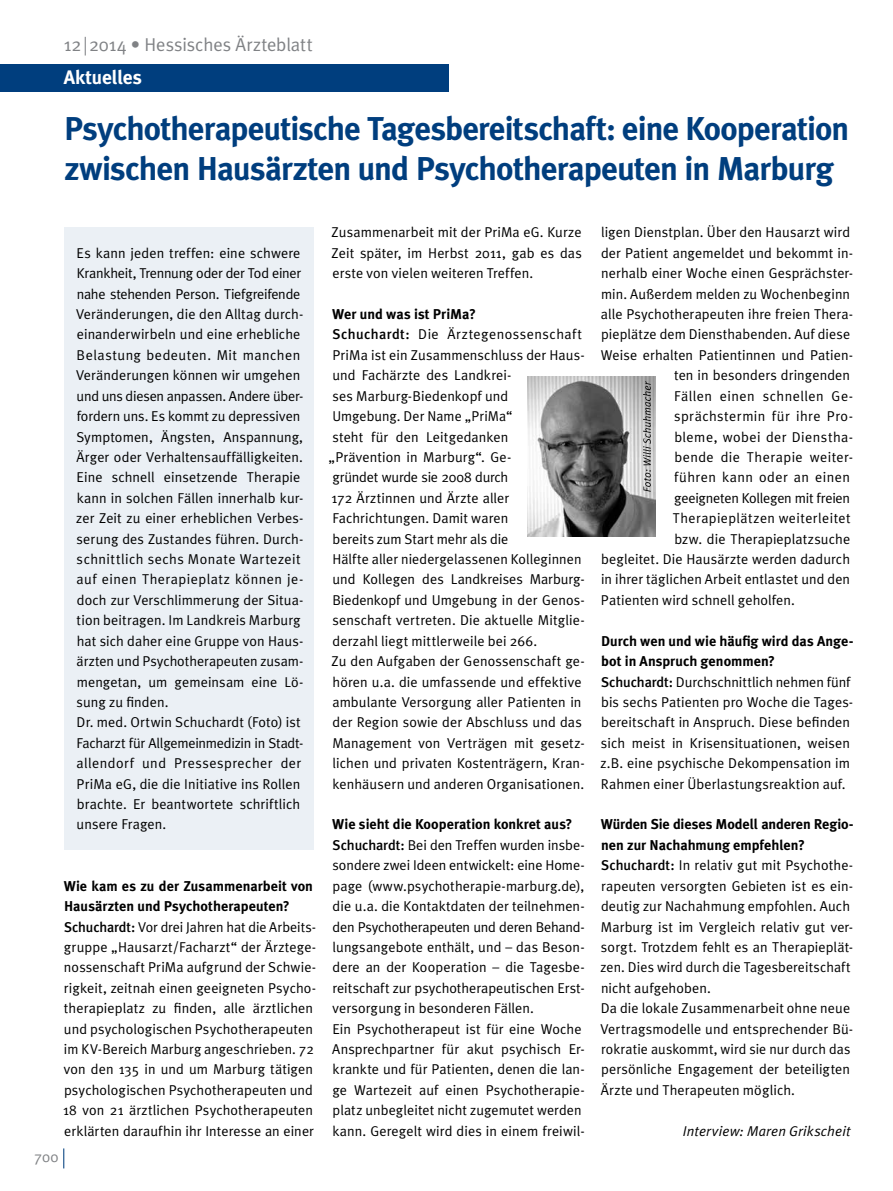
<style>
.page{position:relative;width:893px;height:1191px;background:#fff}
.page>*{position:absolute;margin:0;border:0;box-sizing:border-box;transform-origin:0 0}
.Überschrift_22pt{font:700 33px/39.6px "Meta Plus";letter-spacing:-.025em;color:#003e7e}
.t1{font:700 19.5px "Meta Plus";letter-spacing:-.005em;color:#fff}
.t2{font:18.6px "Meta Plus Normal";color:#808285}
.t3{font:15px "Meta Plus Normal";color:#808285}
.Grundtext{font:14.25px/20.4px "Meta Plus Normal";letter-spacing:.005em;color:#000}
.Grundtext-2{font:700 14.25px/20.4px "Meta Plus";color:#000}
.Grundtext-3{font:14.25px "Meta Plus Normal";letter-spacing:.03em;color:#000}
.Grundtext-4{font:14.25px "Meta Plus Normal";letter-spacing:-.02em;color:#000}
.Grundtext-5{font:italic 14.25px "Meta Plus Normal";letter-spacing:.01em;color:#000}
.s1{font-family:"Meta Plus";font-weight:500}
</style>
<div class="page">
<div style="left:64px;top:227px;width:249px;height:623px;background:#ebf0f5"></div>
<svg style="left:63px;top:1148px;width:1px;height:20px"></svg>
<svg style="left:85px;top:37px;width:1px;height:18px"></svg>
<div style="left:0;top:64px;width:449px;height:27px;background:#003e7e"></div>
<img style="left:528px;top:377px;width:127px;height:159px">
<svg style="left:643px;top:381px;width:8px;height:111px"></svg>
<p class="t2" style="left:64px;top:34px;width:251px">12 2014 • Hessisches Ärzteblatt</p>
<p class="t1" style="left:64px;top:66px;width:80px">Aktuelles</p>
<p class="Überschrift_22pt" style="left:64px;top:109px;width:786px">Psychotherapeutische Tagesbereitschaft: eine Kooperation zwischen Hausärzten und Psychotherapeuten in Marburg</p>
<p class="Grundtext" style="left:76px;top:242px;width:229px">Es kann jeden treffen: eine schwere Krankheit, Trennung oder der Tod einer nahe stehenden Person. Tiefgreifende Veränderungen, die den Alltag durch&shy;einanderwirbeln und eine erhebliche Belastung bedeuten. Mit manchen Veränderungen können wir umgehen und uns diesen anpassen. Andere über&shy;fordern uns. Es kommt zu depressiven Symptomen, Ängsten, Anspannung, Ärger oder Verhaltensauffälligkeiten.<br>Eine schnell einsetzende Therapie kann in solchen Fällen innerhalb kur&shy;zer Zeit zu einer erheblichen Verbes&shy;serung des Zustandes führen. Durch&shy;schnittlich sechs Monate Wartezeit auf einen Therapieplatz können je&shy;doch zur Verschlimmerung der Situa&shy;tion beitragen. Im Landkreis Marburg hat sich daher eine Gruppe von Haus&shy;ärzten und Psychotherapeuten zusam&shy;mengetan, um gemeinsam eine Lö&shy;sung zu finden.</p>
<p class="Grundtext" style="left:77px;top:712px;width:227px;text-align:justify">Dr. med. Ortwin Schuchardt (Foto) ist Facharzt für Allgemeinmedizin in Stadt&shy;allendorf und Pressesprecher der PriMa eG, die die Initiative ins Rollen brachte. Er beantwortete schriftlich unsere Fragen.</p>
<p class="Grundtext-2" style="left:64px;top:875px;width:251px">Wie kam es zu der Zusammenarbeit von<br>Hausärzten und Psychotherapeuten?</p>
<p class="Grundtext" style="left:63px;top:916px;width:255px"><span class="s1">Schuchardt:</span> Vor drei Jahren hat die Arbeits&shy;gruppe „Hausarzt/Facharzt“ der Ärztege&shy;nossenschaft PriMa aufgrund der Schwie&shy;rigkeit, zeitnah einen geeigneten Psycho&shy;therapieplatz zu finden, alle ärztlichen und psychologischen Psychotherapeuten im KV-Bereich Marburg angeschrieben. 72 von den 135 in und um Marburg tätigen psychologischen Psychotherapeuten und 18 von 21 ärztlichen Psychotherapeuten erklärten daraufhin ihr Interesse an einer</p>
<p class="t3" style="left:34px;top:1148px;width:26px">700</p>
<p class="Grundtext" style="left:332px;top:222px;width:252px;text-align:justify">Zusammenarbeit mit der PriMa eG. Kurze Zeit später, im Herbst 2011, gab es das erste von vielen weiteren Treffen.</p>
<p class="Grundtext-2" style="left:332px;top:304px;width:145px">Wer und was ist PriMa?</p>
<p class="Grundtext" style="left:329px;top:324px;width:258px"><span class="s1">Schuchardt:</span> Die Ärztegenossenschaft PriMa ist ein Zusammenschluss der Haus&shy;und Fachärzte des Landkrei-<br>ses Marburg-Biedenkopf und<br>Umgebung. Der Name „PriMa“<br>steht für den Leitgedanken<br>„Prävention in Marburg“. Ge-<br>gründet wurde sie 2008 durch<br>172 Ärztinnen und Ärzte aller Fachrichtungen. Damit waren<br>bereits zum Start mehr als die<br>Hälfte aller niedergelassenen Kolleginnen und Kollegen des Landkreises Marburg-Biedenkopf und Umgebung in der Genos&shy;senschaft vertreten. Die aktuelle Mitglie&shy;derzahl liegt mittlerweile bei 266.</p>
<p class="Grundtext" style="left:332px;top:651px;width:255px">Zu den Aufgaben der Genossenschaft ge&shy;hören u.a. die umfassende und effektive ambulante Versorgung aller Patienten in der Region sowie der Abschluss und das Management von Verträgen mit gesetz&shy;lichen und privaten Kostenträgern, Kran&shy;kenhäusern und anderen Organisationen.</p>
<p class="Grundtext-2" style="left:332px;top:814px;width:242px">Wie sieht die Kooperation konkret aus?</p>
<p class="Grundtext" style="left:332px;top:834px;width:254px;text-align:justify"><span class="s1">Schuchardt:</span> Bei den Treffen wurden insbe&shy;sondere zwei Ideen entwickelt: eine Home&shy;page (www.psychotherapie-marburg.de), die u.a. die Kontaktdaten der teilnehmen&shy;den Psychotherapeuten und deren Behand&shy;lungsangebote enthält, und – das Beson&shy;dere an der Kooperation – die Tagesbe&shy;reitschaft zur psychotherapeutischen Erst&shy;versorgung in besonderen Fällen.</p>
<p class="Grundtext" style="left:332px;top:1018px;width:254px">Ein Psychotherapeut ist für eine Woche Ansprechpartner für akut psychisch Er&shy;krankte und für Patienten, denen die lan&shy;ge Wartezeit auf einen Psychotherapie&shy;platz unbegleitet nicht zugemutet werden kann. Geregelt wird dies in einem freiwil-</p>
<p class="Grundtext" style="left:601px;top:222px;width:250px">ligen Dienstplan. Über den Hausarzt wird</p>
<p class="Grundtext" style="left:601px;top:242px;width:254px">der Patient angemeldet und bekommt in-</p>
<p class="Grundtext" style="left:601px;top:263px;width:254px">nerhalb einer Woche einen Gesprächster-</p>
<p class="Grundtext" style="left:601px;top:283px;width:251px">min. Außerdem melden zu Wochenbeginn</p>
<p class="Grundtext" style="left:601px;top:304px;width:254px">alle Psychotherapeuten ihre freien Thera-</p>
<p class="Grundtext" style="left:601px;top:324px;width:251px">pieplätze dem Diensthabenden. Auf diese</p>
<p class="Grundtext" style="left:601px;top:344px;width:254px">Weise erhalten Patientinnen und Patien-</p>
<p class="Grundtext" style="left:674px;top:365px;width:177px">ten in besonders dringenden</p>
<p class="Grundtext-3" style="left:674px;top:387px;width:181px">Fällen einen schnellen Ge-</p>
<p class="Grundtext-3" style="left:674px;top:408px;width:179px">sprächstermin für ihre Pro-</p>
<p class="Grundtext-3" style="left:674px;top:428px;width:180px">bleme, wobei der Dienstha-</p>
<p class="Grundtext-3" style="left:674px;top:449px;width:180px">bende die Therapie weiter-</p>
<p class="Grundtext-3" style="left:674px;top:469px;width:177px">führen kann oder an einen</p>
<p class="Grundtext-4" style="left:674px;top:489px;width:177px">geeigneten Kollegen mit freien</p>
<p class="Grundtext-3" style="left:673px;top:510px;width:179px">Therapieplätzen weiterleitet</p>
<p class="Grundtext" style="left:674px;top:528px;width:177px">bzw. die Therapieplatzsuche</p>
<p class="Grundtext" style="left:601px;top:549px;width:250px">begleitet. Die Hausärzte werden dadurch</p>
<p class="Grundtext" style="left:601px;top:569px;width:251px">in ihrer täglichen Arbeit entlastet und den</p>
<p class="Grundtext" style="left:601px;top:589px;width:196px">Patienten wird schnell geholfen.</p>
<p class="Grundtext-2" style="left:601px;top:630px;width:254px">Durch wen und wie häufig wird das Ange&shy;bot in Anspruch genommen?</p>
<p class="Grundtext" style="left:600px;top:671px;width:254px"><span class="s1">Schuchardt:</span> Durchschnittlich nehmen fünf bis sechs Patienten pro Woche die Tages&shy;bereitschaft in Anspruch. Diese befinden sich meist in Krisensituationen, weisen z.B. eine psychische Dekompensation im Rahmen einer Überlastungsreaktion auf.</p>
<p class="Grundtext-2" style="left:601px;top:814px;width:253px">Würden Sie dieses Modell anderen Regio&shy;nen zur Nachahmung empfehlen?</p>
<p class="Grundtext" style="left:600px;top:855px;width:254px"><span class="s1">Schuchardt:</span> In relativ gut mit Psychothe&shy;rapeuten versorgten Gebieten ist es ein&shy;deutig zur Nachahmung empfohlen. Auch Marburg ist im Vergleich relativ gut ver&shy;sorgt. Trotzdem fehlt es an Therapieplät&shy;zen. Dies wird durch die Tagesbereitschaft nicht aufgehoben.</p>
<p class="Grundtext" style="left:600px;top:998px;width:254px">Da die lokale Zusammenarbeit ohne neue Vertragsmodelle und entsprechender Bü&shy;rokratie auskommt, wird sie nur durch das persönliche Engagement der beteiligten Ärzte und Therapeuten möglich.</p>
<p class="Grundtext-5" style="left:683px;top:1122px;width:169px">Interview: Maren Grikscheit</p>
</div>
